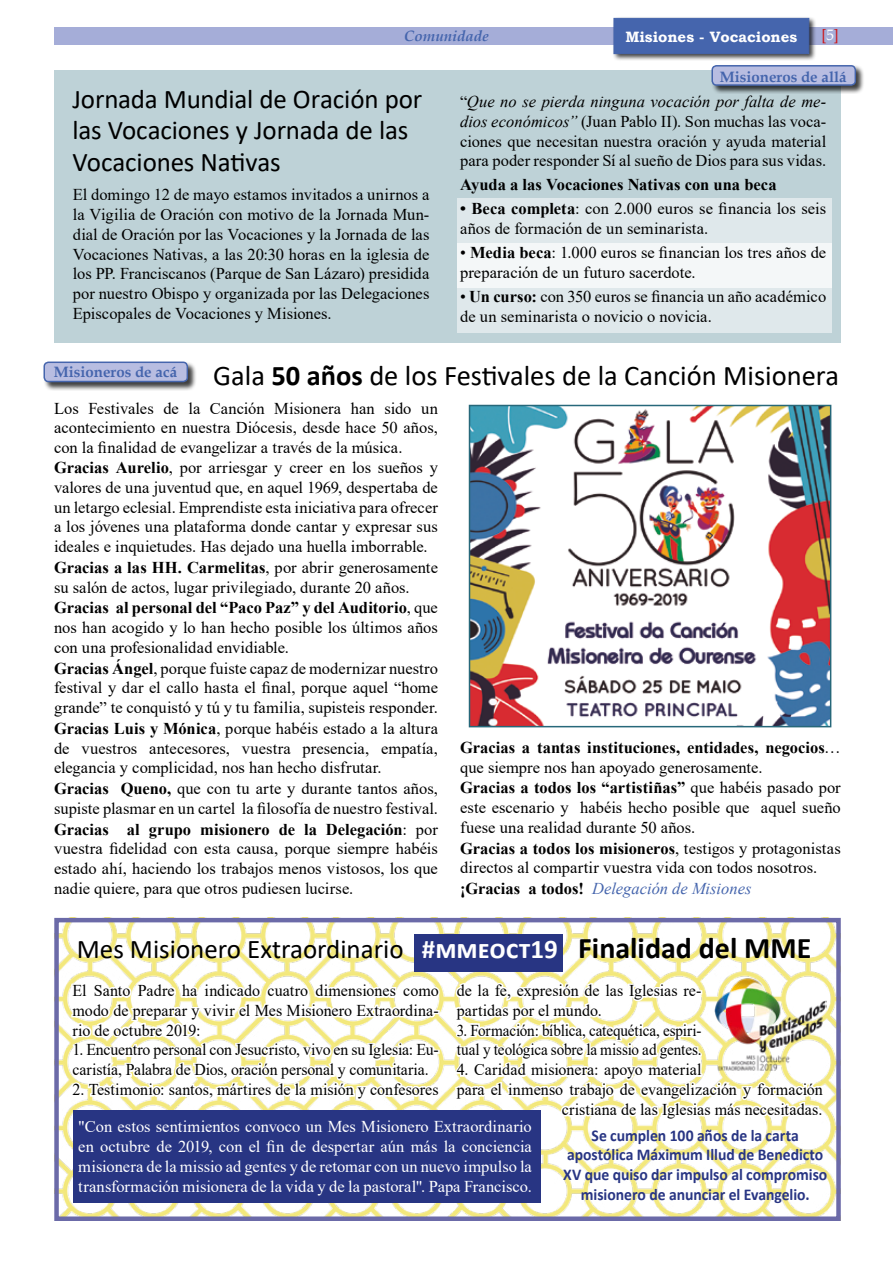
<style>
.page{position:relative;width:893px;height:1263px;background:#fff}
.page>*{position:absolute;margin:0;border:0;box-sizing:border-box;transform-origin:0 0}
.t1{font:28.5px "Calibri";color:#000}
.t2{font:27px/31.5px "Calibri";letter-spacing:-.005em;color:#000}
.t3{font:16.5px/20px "Times New Roman";color:#000}
.t4{font:16.5px/19.8px "Times New Roman";color:#fff;text-align:justify}
.t5{font:700 16.5px/19.8px "Calibri";letter-spacing:-.005em;color:#283583;text-align:center;scale:.95 1}
.t6{font:16.5px/19.8px "Times New Roman";color:#000;scale:.96 1}
.t7{font:16.5px/19.8px "Times New Roman";color:#000;scale:.92 1}
.t8{font:700 16.5px "Times New Roman";color:#000}
.t9{font:700 15px "Book Antiqua";color:#4565ad}
.t10{font:700 15px "Bookman Old Style";color:#fff}
.t11{font:italic 700 15px "Book Antiqua";color:#4565ad}
.t12{font:15px "Book Antiqua";color:#cd171a}
.s1{color:#fff}
.s2{font-style:italic}
.s3{font-weight:700}
.s4{font-style:italic;color:#4565ad}
.s5{font-weight:700;color:#fff}
.s6{font-weight:700;font-size:30px}
</style>
<div class="page">
<div style="left:54px;top:27px;width:839px;height:18px;background:#a5add8"></div>
<div style="left:612px;top:16px;width:204px;height:46px;background:#000;opacity:.75"></div>
<div style="left:614px;top:18px;width:195px;height:36px;background:#4565ad"></div>
<div style="left:54px;top:70px;width:787px;height:273px;background:#bed2d7"></div>
<div style="left:457px;top:198px;width:374px;height:45px;background:#dfe8eb"></div>
<img style="left:59px;top:923px;width:777px;height:293px">
<div style="left:415px;top:934px;width:148px;height:38px;background:#283583"></div>
<svg style="left:67px;top:980px;width:375px;height:123px"></svg>
<svg style="left:453px;top:980px;width:373px;height:142px"></svg>
<div style="left:54px;top:918px;width:787px;height:303px;border:4px solid #6b6aa8"></div>
<img style="left:714px;top:976px;width:112px;height:98px">
<div style="left:73px;top:1110px;width:467px;height:93px;background:#283583"></div>
<img style="left:472px;top:408px;width:356px;height:316px">
<div style="left:469px;top:405px;width:362px;height:322px;border:2px solid #27687a"></div>
<div style="left:43px;top:361px;width:154px;height:30px;background:#000;opacity:.75"></div>
<div style="left:44px;top:362px;width:143px;height:19px;background:#b8bde1;border-radius:4px"></div>
<div style="left:43px;top:362px;width:145px;height:20px;border:2px solid #4565ad;border-radius:4px"></div>
<svg style="left:457px;top:917px;width:384px;height:16px"></svg>
<div style="left:711px;top:65px;width:154px;height:29px;background:#000;opacity:.75"></div>
<div style="left:712px;top:66px;width:143px;height:19px;background:#b8bde1;border-radius:4px"></div>
<div style="left:711px;top:65px;width:145px;height:21px;border:2px solid #4565ad;border-radius:4px"></div>
<div style="left:457px;top:243px;width:374px;height:45px;background:#f4f7f8"></div>
<div style="left:457px;top:288px;width:374px;height:45px;background:#dfe8eb"></div>
<p class="t11" style="left:404px;top:26px;width:86px">Comunidade</p>
<p class="t10" style="left:625px;top:26px;width:173px">Misiones - Vocaciones</p>
<p class="t12" style="left:821px;top:24px;width:19px">[<span class="s1">5</span>]</p>
<h2 class="t2" style="left:73px;top:82px;width:351px">Jornada Mundial de Oración por las Vocaciones y Jornada de las<br>Vocaciones Nativas</h2>
<p class="t3" style="left:73px;top:184px;width:358px;text-align:justify">El domingo 12 de mayo estamos invitados a unirnos a la Vigilia de Oración con motivo de la Jornada Mun&shy;dial de Oración por las Vocaciones y la Jornada de las Vocaciones Nativas, a las 20:30 horas en la iglesia de los PP. Franciscanos (Parque de San Lázaro) presidida por nuestro Obispo y organizada por las Delegaciones Episcopales de Vocaciones y Misiones.</p>
<p class="t9" style="left:720px;top:67px;width:128px">Misioneros de allá</p>
<p class="t3" style="left:460px;top:91px;width:368px;text-align:justify">“<span class="s2">Que no se pierda ninguna vocación por falta de me&shy;dios económicos”</span> (Juan Pablo II). Son muchas las voca&shy;ciones que necesitan nuestra oración y ayuda material para poder responder Sí al sueño de Dios para sus vidas.</p>
<p class="t8" style="left:460px;top:173px;width:318px">Ayuda a las Vocaciones Nativas con una beca</p>
<p class="t3" style="left:460px;top:199px;width:368px"><span class="s3">• Beca completa</span>: con 2.000 euros se financia los seis años de formación de un seminarista.</p>
<p class="t3" style="left:460px;top:242px;width:368px">• <span class="s3">Media beca</span>: 1.000 euros se financian los tres años de preparación de un futuro sacerdote.</p>
<p class="t3" style="left:460px;top:286px;width:368px">• <span class="s3">Un curso:</span> con 350 euros se financia un año académico de un seminarista o novicio o novicia.</p>
<p class="t9" style="left:54px;top:362px;width:125px">Misioneros de acá</p>
<h1 class="t1" style="left:213px;top:355px;width:627px">Gala <span class="s3">50 años</span> de los Festivales de la Canción Misionera</h1>
<p class="t3" style="left:54px;top:398px;width:385px">Los Festivales de la Canción Misionera han sido un acontecimiento en nuestra Diócesis, desde hace 50 años, con la finalidad de evangelizar a través de la música.<br><span class="s3">Gracias Aurelio</span>, por arriesgar y creer en los sueños y valores de una juventud que, en aquel 1969, despertaba de un letargo eclesial. Emprendiste esta iniciativa para ofrecer a los jóvenes una plataforma donde cantar y expresar sus ideales e inquietudes. Has dejado una huella imborrable.<br><span class="s3">Gracias a las HH. Carmelitas</span>, por abrir generosamente su salón de actos, lugar privilegiado, durante 20 años.<br><span class="s3">Gracias al personal del “Paco Paz” y del Auditorio</span>, que nos han acogido y lo han hecho posible los últimos años con una profesionalidad envidiable.<br><span class="s3">Gracias Ángel</span>, porque fuiste capaz de modernizar nuestro festival y dar el callo hasta el final, porque aquel “home grande” te conquistó y tú y tu familia, supisteis responder.<br><span class="s3">Gracias Luis y Mónica</span>, porque habéis estado a la altura de vuestros antecesores, vuestra presencia, empatía, elegancia y complicidad, nos han hecho disfrutar.<br><span class="s3">Gracias Queno,</span> que con tu arte y durante tantos años, supiste plasmar en un cartel la filosofía de nuestro festival.<br><span class="s3">Gracias al grupo misionero de la Delegación</span>: por vuestra fidelidad con esta causa, porque siempre habéis estado ahí, haciendo los trabajos menos vistosos, los que nadie quiere, para que otros pudiesen lucirse.</p>
<p class="t3" style="left:460px;top:737px;width:382px"><span class="s3">Gracias a tantas instituciones, entidades, negocios</span>… que siempre nos han apoyado generosamente.<br><span class="s3">Gracias a todos los “artistiñas”</span> que habéis pasado por este escenario y habéis hecho posible que aquel sueño fuese una realidad durante 50 años.<br><span class="s3">Gracias a todos los misioneros</span>, testigos y protagonistas directos al compartir vuestra vida con todos nosotros. <span class="s3">¡Gracias a todos!</span> <span class="s4">Delegación de Misiones</span></p>
<h2 class="t2" style="left:77px;top:933px;width:736px">Mes Misionero Extraordinario <span class="s5">#mmeoct19</span> <span class="s6">Finalidad del MME</span></h2>
<p class="t3" style="left:73px;top:980px;width:368px;text-align:justify">El Santo Padre ha indicado cuatro dimensiones como modo de preparar y vivir el Mes Misionero Extraordina&shy;rio de octubre 2019:</p>
<p class="t6" style="left:73px;top:1039px;width:383px">1. Encuentro personal con Jesucristo, vivo en su Iglesia: Eu&shy;caristía, Palabra de Dios, oración personal y comunitaria.</p>
<p class="t3" style="left:73px;top:1079px;width:368px">2. Testimonio: santos, mártires de la misión y confesores</p>
<p class="t3" style="left:457px;top:980px;width:246px">de la fe, expresión de las Iglesias re&shy;partidas por el mundo.</p>
<p class="t7" style="left:457px;top:1020px;width:268px">3. Formación: bíblica, catequética, espiri&shy;tual y teológica sobre la missio ad gentes.</p>
<p class="t3" style="left:457px;top:1059px;width:246px">4. Caridad misionera: apoyo material</p>
<p class="t3" style="left:457px;top:1079px;width:368px">para el inmenso trabajo de evangelización y formación</p>
<p class="t3" style="left:562px;top:1099px;width:262px">cristiana de las Iglesias más necesitadas.</p>
<p class="t4" style="left:78px;top:1116px;width:455px">"Con estos sentimientos convoco un Mes Misionero Extraordinario en octubre de 2019, con el fin de despertar aún más la conciencia misionera de la missio ad gentes y de retomar con un nuevo impulso la transformación misionera de la vida y de la pastoral". Papa Francisco.</p>
<p class="t5" style="left:563px;top:1125px;width:280px">Se cumplen 100 años de la carta apostólica Máximum Illud de Benedicto XV que quiso dar impulso al compromiso misionero de anunciar el Evangelio.</p>
</div>
